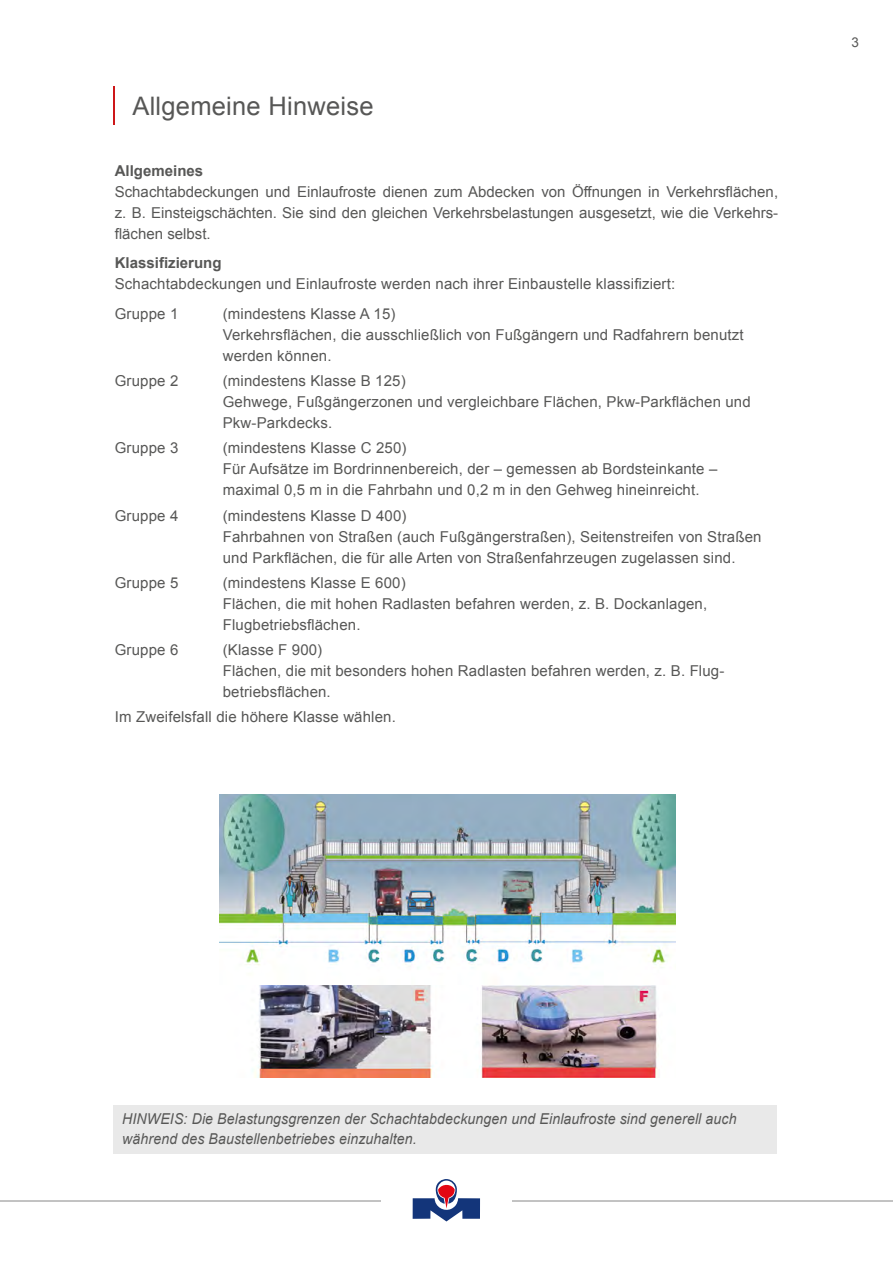
<style>
.page{position:relative;width:893px;height:1263px;background:#fff}
.page>*{position:absolute;margin:0;border:0;box-sizing:border-box;transform-origin:0 0}
.t1{font:25.5px "Arial";letter-spacing:.01em;color:#575756}
.t2{font:15px/21px "Arial";letter-spacing:.01em;color:#575756}
.Tabulator{font:italic 15px/19.5px "Arial";letter-spacing:.01em;color:#575756;scale:.94 1}
.Text_12_pt_hft{font:700 15px "Arial";color:#575756}
.t3{font:13.5px "Arial";color:#575756}
</style>
<div class="page">
<hr style="left:114px;top:86px;width:1px;height:39px;background:#cd1719">
<img style="left:219px;top:795px;width:457px;height:282px">
<div style="left:114px;top:1104px;width:663px;height:49px;background:#e9e9e9"></div>
<hr style="left:0;top:1200px;width:893px;height:1px;background:#878787">
<div style="left:381px;top:1174px;width:131px;height:48px;background:#fff"></div>
<svg style="left:413px;top:1179px;width:67px;height:42px"></svg>
<p class="t1" style="left:132px;top:89px;width:243px">Allgemeine Hinweise</p>
<p class="Text_12_pt_hft" style="left:115px;top:161px;width:90px">Allgemeines</p>
<p class="t2" style="left:115px;top:181px;width:665px;text-align:justify">Schachtabdeckungen und Einlaufroste dienen zum Abdecken von Öffnungen in Verkehrsflächen, z. B. Einsteigschächten. Sie sind den gleichen Verkehrsbelastungen ausgesetzt, wie die Verkehrs&shy;flächen selbst.</p>
<p class="Text_12_pt_hft" style="left:115px;top:253px;width:108px">Klassifizierung</p>
<p class="t2" style="left:115px;top:274px;width:562px">Schachtabdeckungen und Einlaufroste werden nach ihrer Einbaustelle klassifiziert:</p>
<p class="t2" style="left:115px;top:303px;width:65px">Gruppe 1</p>
<p class="t2" style="left:223px;top:303px;width:174px">(mindestens Klasse A 15)</p>
<p class="t2" style="left:223px;top:324px;width:522px">Verkehrsflächen, die ausschließlich von Fußgängern und Radfahrern benutzt</p>
<p class="t2" style="left:223px;top:345px;width:110px">werden können.</p>
<p class="t2" style="left:115px;top:370px;width:65px">Gruppe 2</p>
<p class="t2" style="left:223px;top:370px;width:184px">(mindestens Klasse B 125)</p>
<p class="t2" style="left:223px;top:391px;width:529px">Gehwege, Fußgängerzonen und vergleichbare Flächen, Pkw-Parkflächen und<br>Pkw-Parkdecks.</p>
<p class="t2" style="left:115px;top:438px;width:65px">Gruppe 3</p>
<p class="t2" style="left:223px;top:438px;width:185px">(mindestens Klasse C 250)</p>
<p class="t2" style="left:223px;top:459px;width:496px">Für Aufsätze im Bordrinnenbereich, der – gemessen ab Bordsteinkante –</p>
<p class="t2" style="left:223px;top:480px;width:478px">maximal 0,5 m in die Fahrbahn und 0,2 m in den Gehweg hineinreicht.</p>
<p class="t2" style="left:115px;top:505px;width:65px">Gruppe 4</p>
<p class="t2" style="left:223px;top:505px;width:185px">(mindestens Klasse D 400)</p>
<p class="t2" style="left:223px;top:526px;width:540px">Fahrbahnen von Straßen (auch Fußgängerstraßen), Seitenstreifen von Straßen und Parkflächen, die für alle Arten von Straßenfahrzeugen zugelassen sind.</p>
<p class="t2" style="left:115px;top:572px;width:65px">Gruppe 5</p>
<p class="t2" style="left:223px;top:572px;width:184px">(mindestens Klasse E 600)</p>
<p class="t2" style="left:223px;top:593px;width:486px">Flächen, die mit hohen Radlasten befahren werden, z. B. Dockanlagen,</p>
<p class="t2" style="left:223px;top:614px;width:139px">Flugbetriebsflächen.</p>
<p class="t2" style="left:115px;top:639px;width:65px">Gruppe 6</p>
<p class="t2" style="left:223px;top:639px;width:101px">(Klasse F 900)</p>
<p class="t2" style="left:223px;top:660px;width:503px">Flächen, die mit besonders hohen Radlasten befahren werden, z. B. Flug-</p>
<p class="t2" style="left:223px;top:681px;width:109px">betriebsflächen.</p>
<p class="t2" style="left:115px;top:707px;width:283px">Im Zweifelsfall die höhere Klasse wählen.</p>
<p class="t3" style="left:851px;top:33px;width:9px">3</p>
<p class="Tabulator" style="left:122px;top:1109px;width:655px">HINWEIS: Die Belastungsgrenzen der Schachtabdeckungen und Einlaufroste sind generell auch während des Baustellenbetriebes einzuhalten.</p>
</div>
